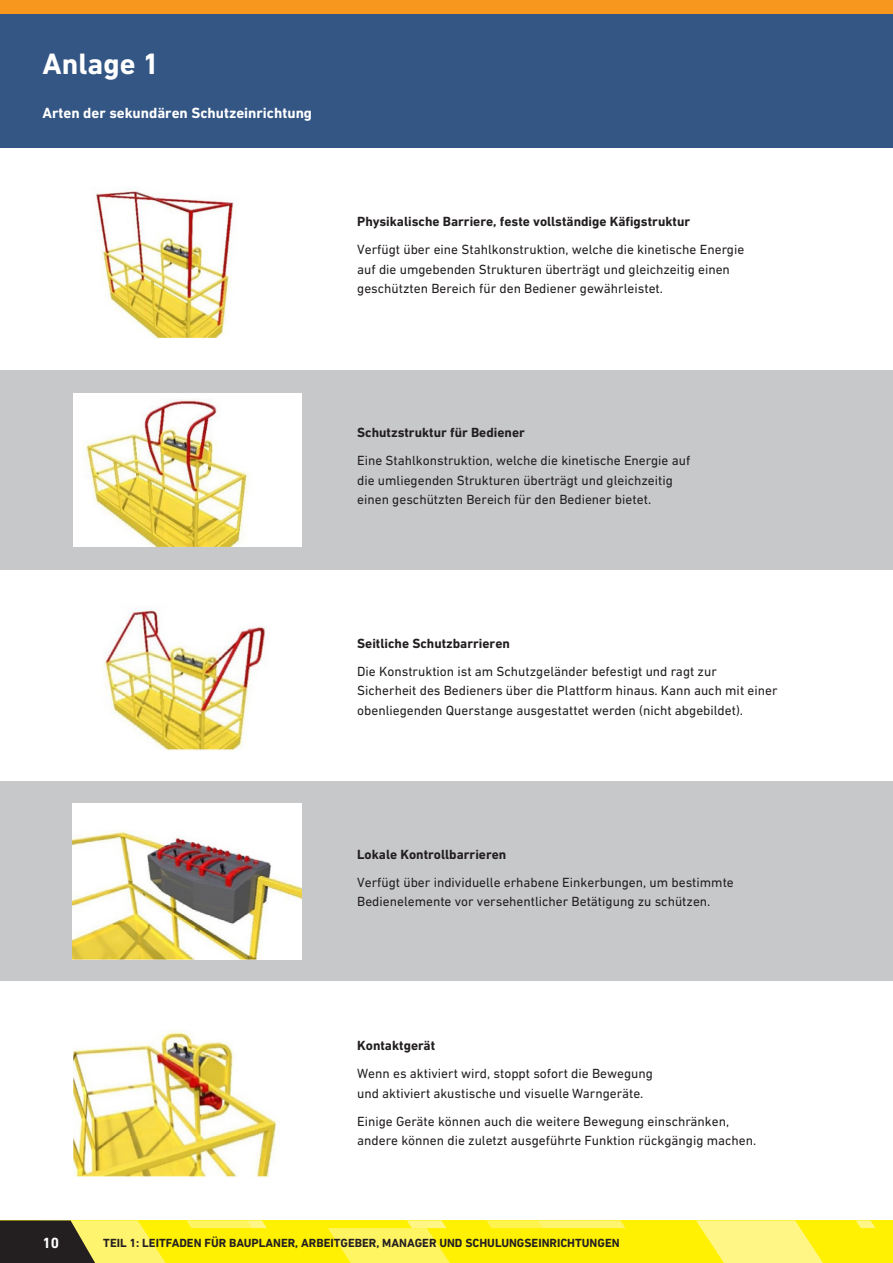
<style>
.page{position:relative;width:893px;height:1263px;background:#fff}
.page>*{position:absolute;margin:0;border:0;box-sizing:border-box;transform-origin:0 0}
.NOT_Titles{font:700 30px "DIN Next CYR";color:#fff}
.Body_Bold{font:700 15px "DIN Next CYR";color:#fff}
.Body{font:13.5px/19.5px "DIN Next CYR";color:#231f20}
.Body_Bold-2{font:700 13.5px "DIN Next CYR";color:#231f20}
.t1{font:700 12px "DIN Next CYR";color:#231f20}
</style>
<div class="page">
<div style="left:0;top:1220px;width:893px;height:43px;background:#fff101"></div>
<svg style="left:856px;top:1220px;width:20px;height:8px"></svg>
<svg style="left:486px;top:1220px;width:140px;height:8px"></svg>
<svg style="left:328px;top:1220px;width:122px;height:43px"></svg>
<svg style="left:696px;top:1220px;width:127px;height:43px"></svg>
<svg style="left:0;top:1220px;width:267px;height:43px"></svg>
<div style="left:0;top:0;width:893px;height:14px;background:#f7971d"></div>
<div style="left:0;top:14px;width:893px;height:133px;background:#335685"></div>
<div style="left:0;top:370px;width:893px;height:199px;background:#c7c8ca"></div>
<div style="left:0;top:781px;width:893px;height:199px;background:#c7c8ca"></div>
<img style="left:96px;top:191px;width:138px;height:148px">
<img style="left:73px;top:394px;width:229px;height:152px">
<img style="left:104px;top:609px;width:162px;height:141px">
<img style="left:72px;top:803px;width:230px;height:157px">
<img style="left:73px;top:1032px;width:204px;height:145px">
<p class="NOT_Titles" style="left:43px;top:47px;width:118px">Anlage 1</p>
<p class="Body_Bold" style="left:43px;top:104px;width:271px">Arten der sekundären Schutzeinrichtung</p>
<p class="Body_Bold-2" style="left:357px;top:214px;width:334px">Physikalische Barriere, feste vollständige Käfigstruktur</p>
<p class="Body" style="left:357px;top:240px;width:389px">Verfügt über eine Stahlkonstruktion, welche die kinetische Energie auf die umgebenden Strukturen überträgt und gleichzeitig einen geschützten Bereich für den Bediener gewährleistet.</p>
<p class="Body_Bold-2" style="left:357px;top:425px;width:169px">Schutzstruktur für Bediener</p>
<p class="Body" style="left:357px;top:451px;width:335px">Eine Stahlkonstruktion, welche die kinetische Energie auf die umliegenden Strukturen überträgt und gleichzeitig einen geschützten Bereich für den Bediener bietet.</p>
<p class="Body_Bold-2" style="left:357px;top:635px;width:154px">Seitliche Schutzbarrieren</p>
<p class="Body" style="left:357px;top:661px;width:422px">Die Konstruktion ist am Schutzgeländer befestigt und ragt zur<br>Sicherheit des Bedieners über die Plattform hinaus. Kann auch mit einer obenliegenden Querstange ausgestattet werden (nicht abgebildet).</p>
<p class="Body_Bold-2" style="left:357px;top:846px;width:151px">Lokale Kontrollbarrieren</p>
<p class="Body" style="left:357px;top:872px;width:378px">Verfügt über individuelle erhabene Einkerbungen, um bestimmte<br>Bedienelemente vor versehentlicher Betätigung zu schützen.</p>
<p class="Body_Bold-2" style="left:357px;top:1037px;width:80px">Kontaktgerät</p>
<p class="Body" style="left:357px;top:1063px;width:297px">Wenn es aktiviert wird, stoppt sofort die Bewegung und aktiviert akustische und visuelle Warngeräte.</p>
<p class="Body" style="left:357px;top:1111px;width:401px">Einige Geräte können auch die weitere Bewegung einschränken, andere können die zuletzt ausgeführte Funktion rückgängig machen.</p>
<p class="Body_Bold" style="left:43px;top:1233px;width:18px">10</p>
<p class="t1" style="left:103px;top:1236px;width:518px">TEIL 1: LEITFADEN FÜR BAUPLANER, ARBEITGEBER, MANAGER UND SCHULUNGSEINRICHTUNGEN</p>
</div>
